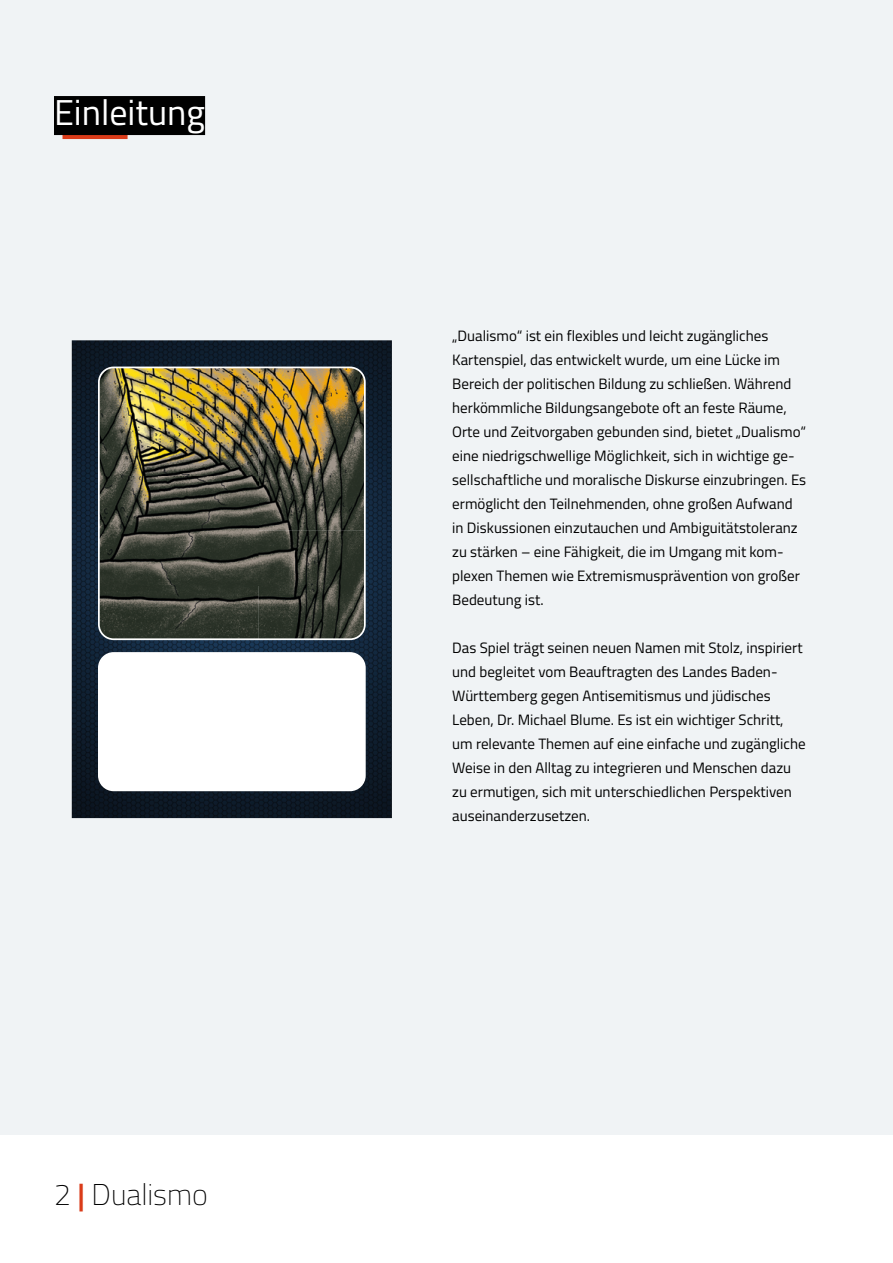
<style>
.page{position:relative;width:893px;height:1263px;background:#fff}
.page>*{position:absolute;margin:0;border:0;box-sizing:border-box;transform-origin:0 0}
.t1{font:36px "Titillium Web";color:#fff}
.t2{font:100 30px "Titillium Web";color:#000}
.t3{font:15px/24px "Titillium Web";color:#000}
.s1{font-weight:600;color:#da3b19}
</style>
<div class="page">
<div style="left:0;top:0;width:893px;height:1134px;background:#f0f3f5"></div>
<div style="left:63px;top:133px;width:65px;height:6px;background:#da3b19"></div>
<div style="left:54px;top:96px;width:151px;height:39px;background:#000"></div>
<img style="left:72px;top:340px;width:320px;height:478px">
<div style="left:99px;top:653px;width:266px;height:137px;background:#fff;border-radius:15px"></div>
<div style="left:98px;top:652px;width:268px;height:139px;border:2px solid #fff;border-radius:15px"></div>
<img style="left:99px;top:367px;width:266px;height:272px">
<div style="left:98px;top:367px;width:268px;height:273px;border:2px solid #fff;border-radius:15px"></div>
<h1 class="t1" style="left:54px;top:86px;width:153px">Einleitung</h1>
<h2 class="t2" style="left:54px;top:1173px;width:155px">2 <span class="s1">|</span> Dualismo</h2>
<p class="t3" style="left:452px;top:323px;width:356px">„Dualismo“ ist ein flexibles und leicht zugängliches Kartenspiel, das entwickelt wurde, um eine Lücke im Bereich der politischen Bildung zu schließen. Während herkömmliche Bildungsangebote oft an feste Räume, Orte und Zeitvorgaben gebunden sind, bietet „Dualismo“ eine niedrigschwellige Möglichkeit, sich in wichtige ge&shy;sellschaftliche und moralische Diskurse einzubringen. Es ermöglicht den Teilnehmenden, ohne großen Aufwand in Diskussionen einzutauchen und Ambiguitätstoleranz zu stärken – eine Fähigkeit, die im Umgang mit kom&shy;plexen Themen wie Extremismusprävention von großer Bedeutung ist.</p>
<p class="t3" style="left:452px;top:635px;width:355px">Das Spiel trägt seinen neuen Namen mit Stolz, inspiriert und begleitet vom Beauftragten des Landes Baden-Württemberg gegen Antisemitismus und jüdisches Leben, Dr. Michael Blume. Es ist ein wichtiger Schritt, um relevante Themen auf eine einfache und zugängliche Weise in den Alltag zu integrieren und Menschen dazu zu ermutigen, sich mit unterschiedlichen Perspektiven auseinanderzusetzen.</p>
</div>
